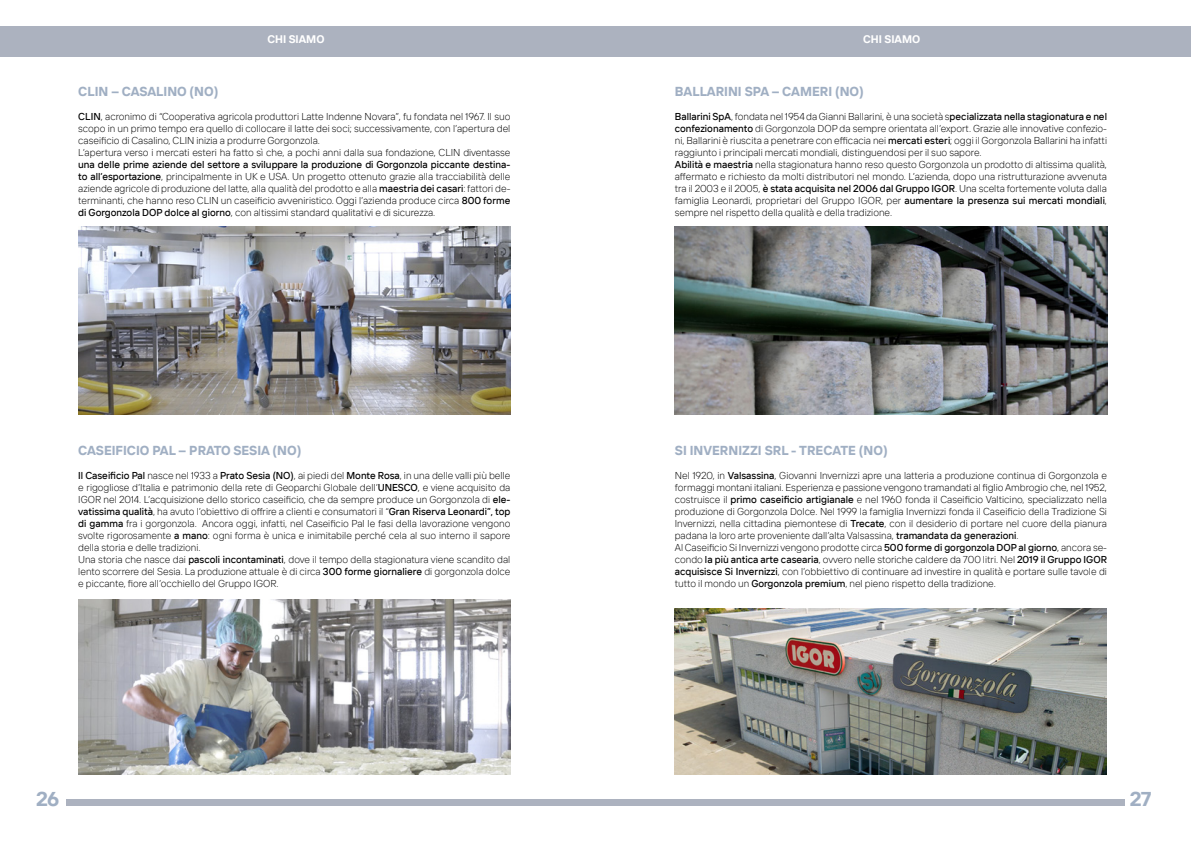
<style>
.page{position:relative;width:1191px;height:842px;background:#fff}
.page>*{position:absolute;margin:0;border:0;box-sizing:border-box;transform-origin:0 0}
.t1{font:700 20px "TT Interphases Pro Trl";color:#a0afc3}
.t2{font:13px "TT Interphases Pro Trl Variable";color:#a0afc3}
.t3{font:700 11px "TT Interphases Pro Trl";color:#fff}
.t4{font:300 10px/12px "TT Interphases Pro Trl";color:#000}
.s1{font-weight:500}
</style>
<div class="page">
<div style="left:0;top:26px;width:1191px;height:31px;background:#acb2bf"></div>
<img style="left:78px;top:227px;width:432px;height:188px">
<img style="left:78px;top:599px;width:432px;height:175px">
<img style="left:675px;top:227px;width:432px;height:188px">
<img style="left:675px;top:608px;width:431px;height:166px">
<div style="left:66px;top:799px;width:1058px;height:6px;background:#acb2bf"></div>
<p class="t3" style="left:267px;top:32px;width:59px">CHI SIAMO</p>
<p class="t3" style="left:863px;top:32px;width:59px">CHI SIAMO</p>
<h2 class="t2" style="left:78px;top:84px;width:142px">CLIN – CASALINO (NO)</h2>
<p class="t4" style="left:78px;top:111px;width:433px"><span class="s1">CLIN</span>, acronimo di “Cooperativa agricola produttori Latte Indenne Novara”, fu fondata nel 1967. Il suo scopo in un primo tempo era quello di collocare il latte dei soci; successivamente, con l’apertura del caseificio di Casalino, CLIN inizia a produrre Gorgonzola.<br>L’apertura verso i mercati esteri ha fatto sì che, a pochi anni dalla sua fondazione, CLIN diventasse</p>
<p class="t4" style="left:78px;top:159px;width:434px;text-align:justify"><span class="s1">una delle prime aziende del settore a sviluppare la produzione di Gorgonzola piccante destina&shy;to all’esportazione</span>, principalmente in UK e USA. Un progetto ottenuto grazie alla tracciabilità delle aziende agricole di produzione del latte, alla qualità del prodotto e alla <span class="s1">maestria dei casari</span>: fattori de&shy;terminanti, che hanno reso CLIN un caseificio avveniristico. Oggi l’azienda produce circa <span class="s1">800 forme di Gorgonzola DOP dolce al giorno</span>, con altissimi standard qualitativi e di sicurezza.</p>
<h2 class="t2" style="left:78px;top:442px;width:225px">CASEIFICIO PAL – PRATO SESIA (NO)</h2>
<p class="t4" style="left:78px;top:469px;width:434px"><span class="s1">Il Caseificio Pal</span> nasce nel 1933 a <span class="s1">Prato Sesia (NO)</span>, ai piedi del <span class="s1">Monte Rosa</span>, in una delle valli più belle e rigogliose d’Italia e patrimonio della rete di Geoparchi Globale dell’<span class="s1">UNESCO</span>, e viene acquisito da IGOR nel 2014. L’acquisizione dello storico caseificio, che da sempre produce un Gorgonzola di <span class="s1">ele&shy;vatissima qualità</span>, ha avuto l’obiettivo di offrire a clienti e consumatori il “<span class="s1">Gran Riserva Leonardi”, top di gamma</span> fra i gorgonzola. Ancora oggi, infatti, nel Caseificio Pal le fasi della lavorazione vengono svolte rigorosamente <span class="s1">a mano</span>: ogni forma è unica e inimitabile perché cela al suo interno il sapore della storia e delle tradizioni.<br>Una storia che nasce dai <span class="s1">pascoli incontaminati</span>, dove il tempo della stagionatura viene scandito dal lento scorrere del Sesia. La produzione attuale è di circa <span class="s1">300 forme giornaliere</span> di gorgonzola dolce e piccante, fiore all’occhiello del Gruppo IGOR.</p>
<h2 class="t2" style="left:675px;top:84px;width:190px">BALLARINI SPA – CAMERI (NO)</h2>
<p class="t4" style="left:675px;top:111px;width:434px"><span class="s1">Ballarini SpA</span>, fondata nel 1954 da Gianni Ballarini, è una società s<span class="s1">pecializzata nella stagionatura e nel confezionamento</span> di Gorgonzola DOP da sempre orientata all’export. Grazie alle innovative confezio&shy;ni, Ballarini è riuscita a penetrare con efficacia nei <span class="s1">mercati esteri</span>; oggi il Gorgonzola Ballarini ha infatti raggiunto i principali mercati mondiali, distinguendosi per il suo sapore.<br><span class="s1">Abilità e maestria</span> nella stagionatura hanno reso questo Gorgonzola un prodotto di altissima qualità, affermato e richiesto da molti distributori nel mondo. L’azienda, dopo una ristrutturazione avvenuta tra il 2003 e il 2005, <span class="s1">è stata acquisita nel 2006 dal Gruppo IGOR</span>. Una scelta fortemente voluta dalla famiglia Leonardi, proprietari del Gruppo IGOR, per <span class="s1">aumentare la presenza sui mercati mondiali</span>, sempre nel rispetto della qualità e della tradizione.</p>
<h2 class="t2" style="left:675px;top:442px;width:214px">SI INVERNIZZI SRL - TRECATE (NO)</h2>
<p class="t4" style="left:675px;top:469px;width:434px">Nel 1920, in <span class="s1">Valsassina</span>, Giovanni Invernizzi apre una latteria a produzione continua di Gorgonzola e formaggi montani italiani. Esperienza e passione vengono tramandati al figlio Ambrogio che, nel 1952, costruisce il <span class="s1">primo caseificio artigianale</span> e nel 1960 fonda il Caseificio Valticino, specializzato nella produzione di Gorgonzola Dolce. Nel 1999 la famiglia Invernizzi fonda il Caseificio della Tradizione Si Invernizzi, nella cittadina piemontese di <span class="s1">Trecate</span>, con il desiderio di portare nel cuore della pianura padana la loro arte proveniente dall’alta Valsassina, <span class="s1">tramandata da generazioni</span>.<br>Al Caseificio Si Invernizzi vengono prodotte circa <span class="s1">500 forme di gorgonzola DOP al giorno</span>, ancora se&shy;condo <span class="s1">la più antica arte casearia</span>, ovvero nelle storiche caldere da 700 litri. Nel <span class="s1">2019 il Gruppo IGOR acquisisce Si Invernizzi</span>, con l’obbiettivo di continuare ad investire in qualità e portare sulle tavole di tutto il mondo un <span class="s1">Gorgonzola premium</span>, nel pieno rispetto della tradizione.</p>
<h1 class="t1" style="left:36px;top:786px;width:25px">26</h1>
<h1 class="t1" style="left:1129px;top:786px;width:24px">27</h1>
</div>
